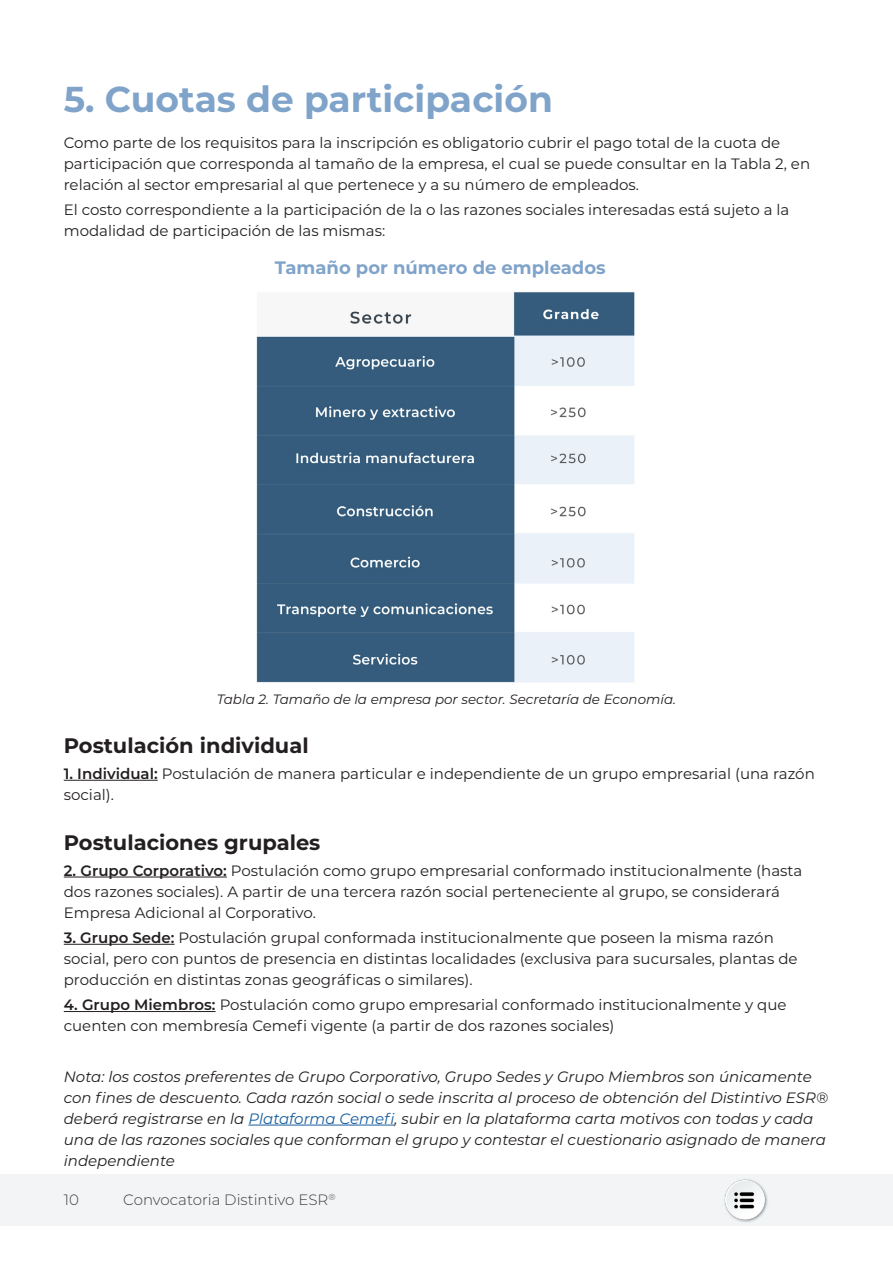
<style>
.page{position:relative;width:893px;height:1263px;background:#fff}
.page>*{position:absolute;margin:0;border:0;box-sizing:border-box;transform-origin:0 0}
.Sub_Title_Text{font:700 36px "Montserrat";color:#80a3ca}
.Sub_Body_Text{font:700 21px "Montserrat";color:#231f20}
.Sub_Title_Text-2{font:700 18px "Montserrat";color:#80a3ca}
.Sub_Body_Text-2{font:15px/21px "Montserrat";color:#231f20}
.Sub_Body_Text-3{font:italic 15px/21px "Montserrat";color:#231f20}
.t1{font:300 15px "Montserrat";color:#3e3e3f}
.Sub_Title_Text-3{font:italic 13.5px "Montserrat";color:#231f20}
.s1{font-weight:600}
.s2{color:#175d9e}
</style>
<div class="page">
<div style="left:0;top:1174px;width:893px;height:51px;background:#f3f4f5"></div>
<hr style="left:64px;top:780px;width:94px;height:1px;background:#231f20">
<hr style="left:64px;top:877px;width:163px;height:1px;background:#231f20">
<hr style="left:64px;top:944px;width:111px;height:1px;background:#231f20">
<hr style="left:64px;top:1011px;width:152px;height:1px;background:#231f20">
<hr style="left:248px;top:1125px;width:146px;height:1px;background:#175d9e">
<img style="left:256px;top:292px;width:379px;height:391px">
<img style="left:719px;top:1179px;width:51px;height:47px">
<p class="Sub_Title_Text" style="left:64px;top:74px;width:491px">5. Cuotas de participación</p>
<p class="Sub_Body_Text-2" style="left:64px;top:131px;width:748px">Como parte de los requisitos para la inscripción es obligatorio cubrir el pago total de la cuota de participación que corresponda al tamaño de la empresa, el cual se puede consultar en la Tabla 2, en relación al sector empresarial al que pertenece y a su número de empleados.</p>
<p class="Sub_Body_Text-2" style="left:64px;top:199px;width:727px">El costo correspondiente a la participación de la o las razones sociales interesadas está sujeto a la modalidad de participación de las mismas:</p>
<p class="Sub_Title_Text-2" style="left:275px;top:254px;width:332px">Tamaño por número de empleados</p>
<p class="Sub_Title_Text-3" style="left:217px;top:690px;width:461px">Tabla 2. Tamaño de la empresa por sector. Secretaría de Economía.</p>
<p class="Sub_Body_Text" style="left:64px;top:731px;width:246px">Postulación individual</p>
<p class="Sub_Body_Text-2" style="left:64px;top:762px;width:753px"><span class="s1">1. Individual:</span> Postulación de manera particular e independiente de un grupo empresarial (una razón social).</p>
<p class="Sub_Body_Text" style="left:64px;top:828px;width:258px">Postulaciones grupales</p>
<p class="Sub_Body_Text-2" style="left:64px;top:859px;width:740px"><span class="s1">2. Grupo Corporativo:</span> Postulación como grupo empresarial conformado institucionalmente (hasta dos razones sociales). A partir de una tercera razón social perteneciente al grupo, se considerará<br>Empresa Adicional al Corporativo.</p>
<p class="Sub_Body_Text-2" style="left:64px;top:926px;width:735px"><span class="s1">3. Grupo Sede:</span> Postulación grupal conformada institucionalmente que poseen la misma razón social, pero con puntos de presencia en distintas localidades (exclusiva para sucursales, plantas de producción en distintas zonas geográficas o similares).</p>
<p class="Sub_Body_Text-2" style="left:64px;top:994px;width:724px"><span class="s1">4. Grupo Miembros:</span> Postulación como grupo empresarial conformado institucionalmente y que cuenten con membresía Cemefi vigente (a partir de dos razones sociales)</p>
<p class="Sub_Body_Text-3" style="left:64px;top:1065px;width:766px">Nota: los costos preferentes de Grupo Corporativo, Grupo Sedes y Grupo Miembros son únicamente con fines de descuento. Cada razón social o sede inscrita al proceso de obtención del Distintivo ESR® deberá registrarse en la <span class="s2">Plataforma Cemefi</span>, subir en la plataforma carta motivos con todas y cada una de las razones sociales que conforman el grupo y contestar el cuestionario asignado de manera independiente</p>
<p class="t1" style="left:64px;top:1189px;width:17px">10</p>
<p class="t1" style="left:123px;top:1189px;width:214px">Convocatoria Distintivo ESR<sup>®</sup></p>
</div>
